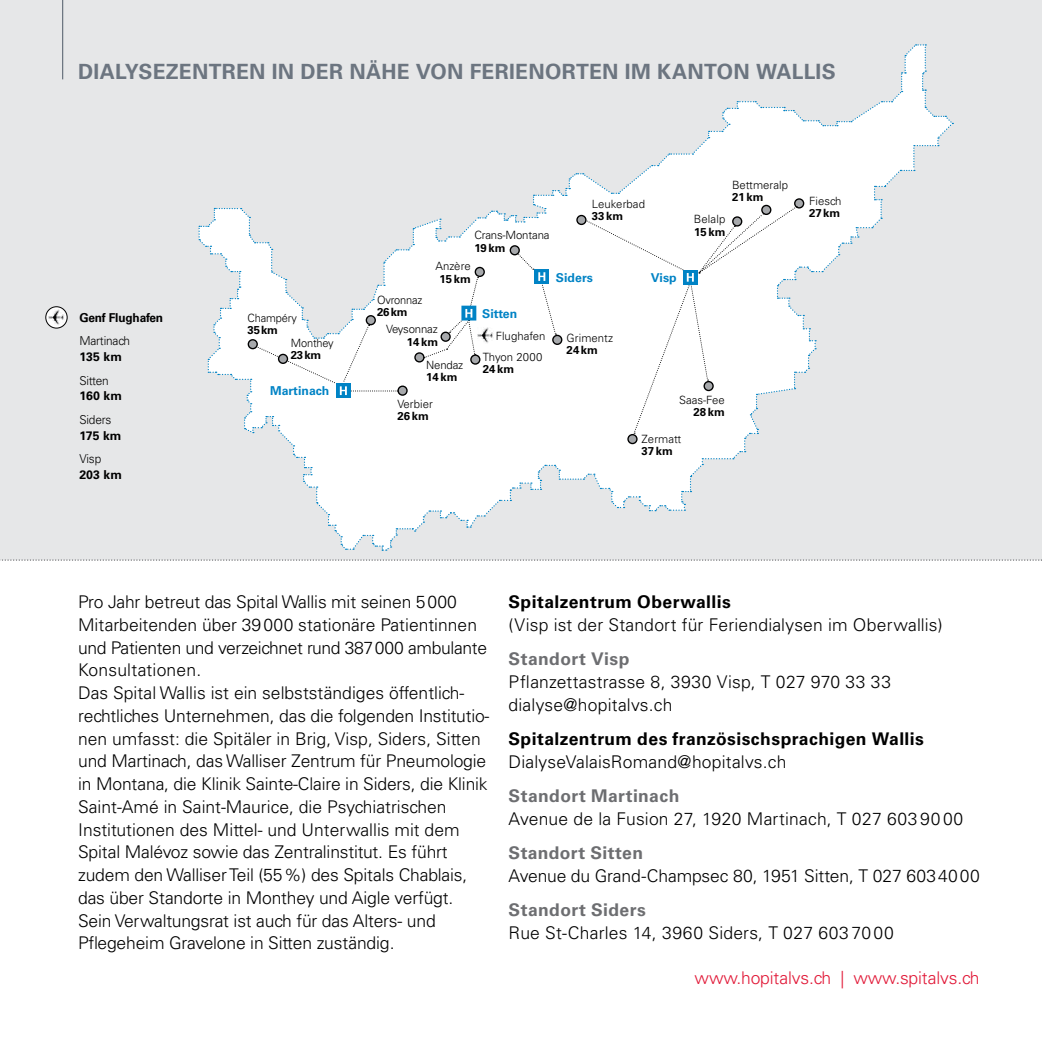
<style>
.page{position:relative;width:1042px;height:1042px;background:#fff}
.page>*{position:absolute;margin:0;border:0;box-sizing:border-box;transform-origin:0 0}
.t1{font:700 21px "Univers LT Std";letter-spacing:.01em;color:#6c7580}
.t2{font:300 17.5px/22.8px "Univers LT Std";letter-spacing:-.01em;color:#000}
.t3{font:300 17.5px/22.8px "Univers LT Std";letter-spacing:.01em;color:#000}
.t4{font:700 17.5px "Univers LT Std";letter-spacing:.025em;color:#000}
.t5{font:700 17.5px "Univers LT Std";letter-spacing:.025em;color:#6d6e71}
.t6{font:300 17.5px "Univers LT Std";letter-spacing:-.01em;color:#e11837}
.t7{font:700 12.25px "Univers LT Std";letter-spacing:.005em;color:#000}
.t8{font:300 12.25px "Univers LT Std";letter-spacing:-.015em;color:#000}
.t9{font:700 12.25px "Univers LT Std";letter-spacing:.005em;color:#0083c5}
.t10{font:300 11.38px "Univers LT Std";color:#000}
.t11{font:700 11.38px "Univers LT Std";letter-spacing:.05em;color:#000}
</style>
<div class="page">
<div style="left:0;top:0;width:1042px;height:560px;background:#e6e7e8"></div>
<hr style="left:62px;top:0;width:1px;height:79px;background:#6c7580">
<svg style="left:0;top:559px;width:1042px;height:2px"></svg>
<svg style="left:46px;top:307px;width:21px;height:21px"></svg>
<div style="left:45px;top:306px;width:23px;height:22px;border:1px solid #000;border-radius:50%"></div>
<img style="left:48px;top:309px;width:16px;height:16px">
<svg style="left:198px;top:44px;width:755px;height:507px"></svg>
<div style="left:577px;top:215px;width:9px;height:9px;background:#a7a9ac;border-radius:50%"></div>
<div style="left:576px;top:215px;width:10px;height:10px;border:1px solid #000;border-radius:50%"></div>
<div style="left:279px;top:354px;width:8px;height:9px;background:#a7a9ac;border-radius:50%"></div>
<div style="left:278px;top:354px;width:10px;height:10px;border:1px solid #000;border-radius:50%"></div>
<p class="t1" style="left:78px;top:60px;width:755px">Dialysezentren in der Nähe von Ferienorten im Kanton Wallis</p>
<p class="t7" style="left:79px;top:310px;width:85px">Genf Flughafen</p>
<p class="t8" style="left:79px;top:333px;width:52px">Martinach</p>
<p class="t7" style="left:79px;top:349px;width:44px">135 km</p>
<p class="t8" style="left:79px;top:373px;width:31px">Sitten</p>
<p class="t7" style="left:79px;top:389px;width:44px">160 km</p>
<p class="t8" style="left:79px;top:412px;width:34px">Siders</p>
<p class="t7" style="left:79px;top:428px;width:44px">175 km</p>
<p class="t8" style="left:79px;top:452px;width:23px">Visp</p>
<p class="t7" style="left:79px;top:467px;width:44px">203 km</p>
<p class="t10" style="left:248px;top:311px;width:51px">Champéry</p>
<p class="t11" style="left:248px;top:323px;width:32px">35km</p>
<p class="t10" style="left:291px;top:336px;width:44px">Monthey</p>
<p class="t11" style="left:291px;top:348px;width:32px">23km</p>
<p class="t9" style="left:270px;top:384px;width:61px">Martinach</p>
<p class="t10" style="left:474px;top:229px;width:77px">Crans-Montana</p>
<p class="t11" style="left:474px;top:241px;width:33px">19km</p>
<p class="t10" style="left:592px;top:197px;width:55px">Leukerbad</p>
<p class="t11" style="left:592px;top:209px;width:33px">33km</p>
<p class="t10" style="left:377px;top:293px;width:47px">Ovronnaz</p>
<p class="t11" style="left:377px;top:306px;width:32px">26km</p>
<p class="t10" style="left:435px;top:259px;width:37px">Anzère</p>
<p class="t11" style="left:439px;top:272px;width:33px">15km</p>
<p class="t10" style="left:386px;top:322px;width:53px">Veysonnaz</p>
<p class="t11" style="left:407px;top:335px;width:33px">14km</p>
<p class="t10" style="left:426px;top:358px;width:39px">Nendaz</p>
<p class="t11" style="left:426px;top:371px;width:33px">14km</p>
<p class="t9" style="left:482px;top:306px;width:37px">Sitten</p>
<p class="t10" style="left:496px;top:329px;width:51px">Flughafen</p>
<p class="t10" style="left:483px;top:350px;width:61px">Thyon 2000</p>
<p class="t11" style="left:483px;top:363px;width:33px">24km</p>
<p class="t9" style="left:556px;top:270px;width:39px">Siders</p>
<p class="t10" style="left:567px;top:331px;width:48px">Grimentz</p>
<p class="t11" style="left:567px;top:344px;width:33px">24km</p>
<p class="t9" style="left:651px;top:270px;width:28px">Visp</p>
<p class="t10" style="left:732px;top:178px;width:57px">Bettmeralp</p>
<p class="t11" style="left:732px;top:190px;width:33px">21km</p>
<p class="t10" style="left:809px;top:194px;width:34px">Fiesch</p>
<p class="t11" style="left:809px;top:207px;width:33px">27km</p>
<p class="t10" style="left:694px;top:212px;width:33px">Belalp</p>
<p class="t11" style="left:694px;top:225px;width:33px">15km</p>
<p class="t10" style="left:397px;top:397px;width:37px">Verbier</p>
<p class="t11" style="left:397px;top:409px;width:33px">26km</p>
<p class="t10" style="left:679px;top:393px;width:47px">Saas-Fee</p>
<p class="t11" style="left:693px;top:405px;width:33px">28km</p>
<p class="t10" style="left:641px;top:432px;width:41px">Zermatt</p>
<p class="t11" style="left:641px;top:444px;width:33px">37km</p>
<p class="t2" style="left:78px;top:590px;width:413px">Pro Jahr betreut das Spital Wallis mit seinen 5000<br>Mitarbeitenden über 39000 stationäre Patientinnen und Patienten und verzeichnet rund 387000 ambulante Konsultationen.<br>Das Spital Wallis ist ein selbstständiges öffentlich&shy;rechtliches Unternehmen, das die folgenden Institutio&shy;nen umfasst: die Spitäler in Brig, Visp, Siders, Sitten und Martinach, das Walliser Zentrum für Pneumologie in Montana, die Klinik Sainte-Claire in Siders, die Klinik Saint-Amé in Saint-Maurice, die Psychiatrischen Institutionen des Mittel- und Unterwallis mit dem Spital Malévoz sowie das Zentralinstitut. Es führt zudem den Walliser Teil (55%) des Spitals Chablais, das über Standorte in Monthey und Aigle verfügt.<br>Sein Verwaltungsrat ist auch für das Alters- und Pflegeheim Gravelone in Sitten zuständig.</p>
<p class="t4" style="left:508px;top:592px;width:224px">Spitalzentrum Oberwallis</p>
<p class="t3" style="left:508px;top:613px;width:435px">(Visp ist der Standort für Feriendialysen im Oberwallis)</p>
<p class="t5" style="left:508px;top:648px;width:122px">Standort Visp</p>
<p class="t3" style="left:508px;top:670px;width:384px">Pflanzettastrasse 8, 3930 Visp, T 027 970 33 33 dialyse@hopitalvs.ch</p>
<p class="t4" style="left:508px;top:728px;width:417px">Spitalzentrum des französischsprachigen Wallis</p>
<p class="t3" style="left:508px;top:751px;width:279px">DialyseValaisRomand@hopitalvs.ch</p>
<p class="t5" style="left:508px;top:786px;width:172px">Standort Martinach</p>
<p class="t3" style="left:508px;top:807px;width:456px">Avenue de la Fusion 27, 1920 Martinach, T 027 603 90 00</p>
<p class="t5" style="left:508px;top:843px;width:136px">Standort Sitten</p>
<p class="t2" style="left:508px;top:864px;width:473px">Avenue du Grand-Champsec 80, 1951 Sitten, T 027 6034000</p>
<p class="t5" style="left:508px;top:900px;width:139px">Standort Siders</p>
<p class="t3" style="left:508px;top:921px;width:387px">Rue St-Charles 14, 3960 Siders, T 027 603 70 00</p>
<p class="t6" style="left:694px;top:967px;width:286px">www.hopitalvs.ch | www.spitalvs.ch</p>
</div>
